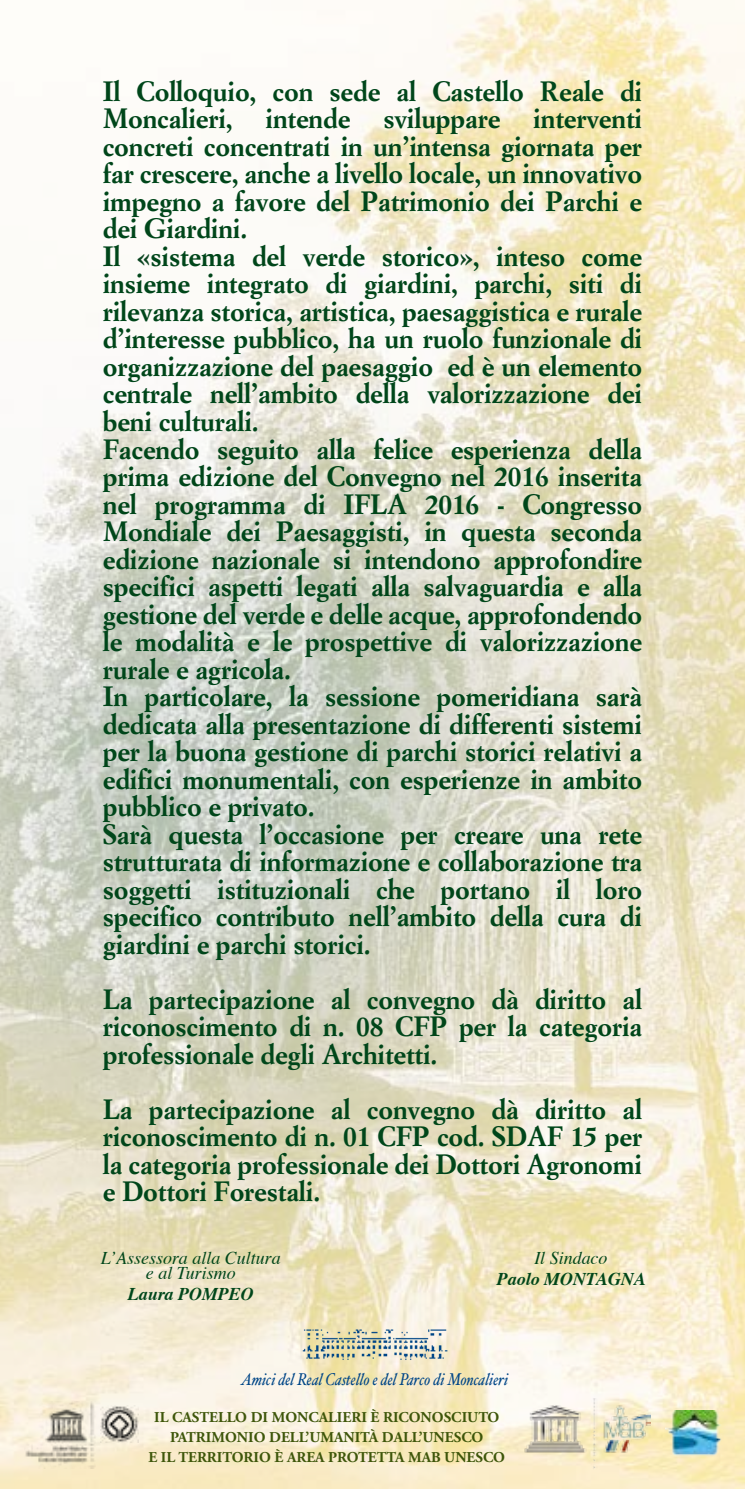
<style>
.page{position:relative;width:745px;height:1489px;background:#fff}
.page>*{position:absolute;margin:0;border:0;box-sizing:border-box;transform-origin:0 0}
.t1{font:700 27.5px/27.5px "Simoncini Garamond";letter-spacing:-.005em;color:#00461a;text-align:justify}
.t2{font:italic 18px/15px "Times";color:#00461a;text-align:center}
.t3{font:italic 700 18px "Times";color:#00461a}
.t4{font:italic 17px "Hoefler Text";color:#004687;scale:.85 1}
.t5{font:700 15px/20px "Adobe Garamond Pro";color:#3e560a;text-align:center}
.s1{color:#0b4521}
</style>
<div class="page">
<img style="left:0;top:0;width:744px;height:1488px">
<img style="left:299px;top:1321px;width:151px;height:44px">
<img style="left:24px;top:1401px;width:78px;height:67px">
<img style="left:100px;top:1404px;width:38px;height:38px">
<img style="left:523px;top:1396px;width:126px;height:73px">
<img style="left:665px;top:1409px;width:58px;height:48px">
<p class="t1" style="left:103px;top:78px;width:540px;text-align:left">Il Colloquio, con sede al Castello Reale di Moncalieri, intende sviluppare interventi concreti concentrati in un’intensa giornata per far crescere, anche a livello locale, un innovativo impegno a favore del Patrimonio dei Parchi e dei Giardini.<br>Il <span class="s1">«</span>sistema del verde storico<span class="s1">»</span>, inteso come insieme integrato di giardini, parchi, siti di rilevanza storica, artistica, paesaggistica e rurale d’interesse pubblico, ha un ruolo funzionale di organizzazione del paesaggio ed è un elemento centrale nell’ambito della valorizzazione dei beni culturali.<br>Facendo seguito alla felice esperienza della prima edizione del Convegno nel 2016 inserita nel programma di IFLA 2016 - Congresso Mondiale dei Paesaggisti, in questa seconda edizione nazionale si intendono approfondire specifici aspetti legati alla salvaguardia e alla gestione del verde e delle acque, approfondendo le modalità e le prospettive di valorizzazione rurale e agricola.<br>In particolare, la sessione pomeridiana sarà dedicata alla presentazione di differenti sistemi per la buona gestione di parchi storici relativi a edifici monumentali, con esperienze in ambito pubblico e privato.<br>Sarà questa l’occasione per creare una rete strutturata di informazione e collaborazione tra soggetti istituzionali che portano il loro specifico contributo nell’ambito della cura di giardini e parchi storici.</p>
<p class="t1" style="left:103px;top:986px;width:540px">La partecipazione al convegno dà diritto al riconoscimento di n. 08 CFP per la categoria professionale degli Architetti.</p>
<p class="t1" style="left:103px;top:1096px;width:540px">La partecipazione al convegno dà diritto al riconoscimento di n. 01 CFP cod. SDAF 15 per la categoria professionale dei Dottori Agronomi e Dottori Forestali.</p>
<p class="t2" style="left:101px;top:1249px;width:181px">L’Assessora alla Cultura e al Turismo</p>
<p class="t3" style="left:128px;top:1277px;width:127px">Laura POMPEO</p>
<p class="t2" style="left:534px;top:1249px;width:75px">Il Sindaco</p>
<p class="t3" style="left:496px;top:1262px;width:150px">Paolo MONTAGNA</p>
<p class="t4" style="left:241px;top:1369px;width:315px">Amici del Real Castello e del Parco di Moncalieri</p>
<p class="t5" style="left:148px;top:1406px;width:358px">IL CASTELLO DI MONCALIERI È RICONOSCIUTO<br>PATRIMONIO DELL’UMANITÀ DALL’UNESCO<br>E IL TERRITORIO È AREA PROTETTA MAB UNESCO</p>
</div>
